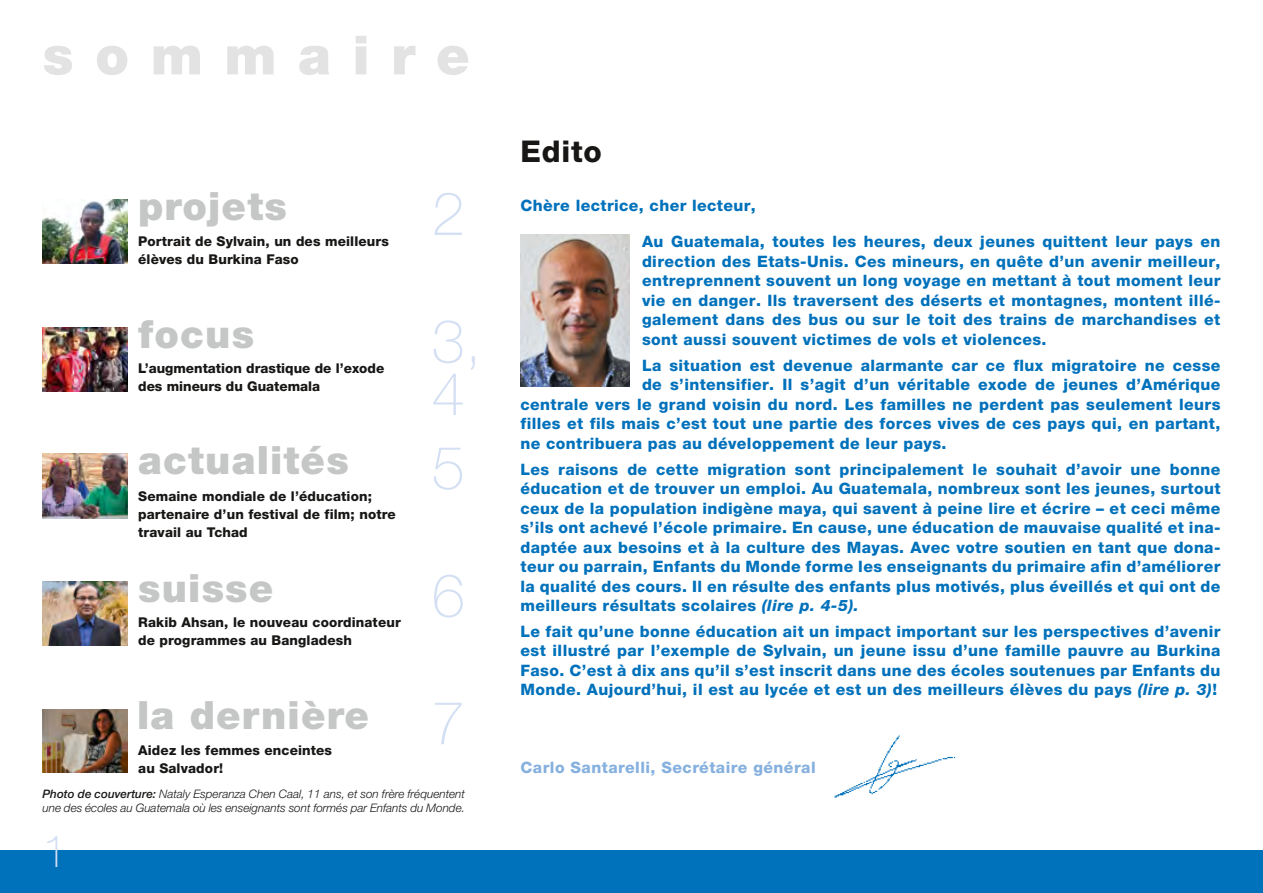
<style>
.page{position:relative;width:1263px;height:893px;background:#fff}
.page>*{position:absolute;margin:0;border:0;box-sizing:border-box;transform-origin:0 0}
.t1{font:100 60px/52.5px "Helvetica Neue LT Pro";color:#d3dff3}
.t2{font:900 54px "Helvetica Neue LT Pro";letter-spacing:.4em;color:#e3e3e3}
.t3{font:100 45px "Helvetica Neue LT Pro";color:#d3dff3}
.t4{font:900 39px "Helvetica Neue LT Pro";letter-spacing:.03em;color:#c5c6c6}
.t5{font:800 30px "Helvetica Neue LT Pro";letter-spacing:.025em;color:#181716}
.t6{font:800 15.75px/19.5px "Helvetica Neue LT Pro";letter-spacing:.025em;color:#0071bb;text-align:justify}
.t7{font:800 15.75px "Helvetica Neue LT Pro";letter-spacing:.03em;color:#86b1df}
.t8{font:800 13.5px/18px "Helvetica Neue LT Pro";letter-spacing:.01em;color:#181716}
.t9{font:italic 300 11.7px/14.4px "Helvetica Neue LT Pro";color:#181716}
.s1{font-weight:500}
.s2{font-style:italic}
</style>
<div class="page">
<img style="left:834px;top:735px;width:122px;height:63px">
<div style="left:0;top:850px;width:1263px;height:43px;background:#0071bb"></div>
<img style="left:520px;top:235px;width:109px;height:152px">
<img style="left:43px;top:454px;width:85px;height:65px">
<img style="left:43px;top:709px;width:85px;height:64px">
<img style="left:43px;top:327px;width:85px;height:64px">
<img style="left:43px;top:200px;width:85px;height:64px">
<img style="left:43px;top:581px;width:85px;height:64px">
<h2 class="t2" style="left:43px;top:23px;width:429px">sommaire</h2>
<h3 class="t4" style="left:138px;top:183px;width:150px">projets</h3>
<p class="t8" style="left:138px;top:232px;width:252px">Portrait de Sylvain, un des meilleurs élèves du Burkina Faso</p>
<h3 class="t4" style="left:138px;top:310px;width:117px">focus</h3>
<p class="t8" style="left:138px;top:359px;width:248px">L’augmentation drastique de l’exode des mineurs du Guatemala</p>
<h3 class="t4" style="left:138px;top:437px;width:212px">actualités</h3>
<p class="t8" style="left:138px;top:487px;width:259px">Semaine mondiale de l’éducation; partenaire d’un festival de film; notre travail au Tchad</p>
<h3 class="t4" style="left:138px;top:565px;width:137px">suisse</h3>
<p class="t8" style="left:138px;top:613px;width:264px">Rakib Ahsan, le nouveau coordinateur de programmes au Bangladesh</p>
<h1 class="t1" style="left:432px;top:187px;width:35px">2</h1>
<h1 class="t1" style="left:432px;top:315px;width:52px">3,<br>4</h1>
<h1 class="t1" style="left:432px;top:441px;width:35px">5</h1>
<h1 class="t1" style="left:432px;top:569px;width:35px">6</h1>
<h3 class="t4" style="left:137px;top:692px;width:234px">la dernière</h3>
<h1 class="t1" style="left:432px;top:697px;width:35px">7</h1>
<p class="t8" style="left:138px;top:741px;width:195px">Aidez les femmes enceintes au Salvador!</p>
<p class="t9" style="left:43px;top:786px;width:424px"><span class="s1">Photo de couverture:</span> Nataly Esperanza Chen Caal, 11 ans, et son frère fréquentent une des écoles au Guatemala où les enseignants sont formés par Enfants du Monde.</p>
<h3 class="t3" style="left:43px;top:825px;width:27px">1</h3>
<h3 class="t5" style="left:520px;top:133px;width:83px">Edito</h3>
<p class="t6" style="left:520px;top:196px;width:237px">Chère lectrice, cher lecteur,</p>
<p class="t6" style="left:642px;top:232px;width:580px">Au Guatemala, toutes les heures, deux jeunes quittent leur pays en direction des Etats-Unis. Ces mineurs, en quête d’un avenir meilleur, entreprennent souvent un long voyage en mettant à tout moment leur vie en danger. Ils traversent des déserts et montagnes, montent illé&shy;galement dans des bus ou sur le toit des trains de marchandises et sont aussi souvent victimes de vols et violences.</p>
<p class="t6" style="left:642px;top:355px;width:580px">La situation est devenue alarmante car ce flux migratoire ne cesse</p>
<p class="t6" style="left:642px;top:375px;width:580px">de s’intensifier. Il s’agit d’un véritable exode de jeunes d’Amérique</p>
<p class="t6" style="left:520px;top:394px;width:701px">centrale vers le grand voisin du nord. Les familles ne perdent pas seulement leurs</p>
<p class="t6" style="left:520px;top:414px;width:701px">filles et fils mais c’est tout une partie des forces vives de ces pays qui, en partant,</p>
<p class="t6" style="left:520px;top:433px;width:427px">ne contribuera pas au développement de leur pays.</p>
<p class="t6" style="left:520px;top:459px;width:701px">Les raisons de cette migration sont principalement le souhait d’avoir une bonne éducation et de trouver un emploi. Au Guatemala, nombreux sont les jeunes, surtout ceux de la population indigène maya, qui savent à peine lire et écrire – et ceci même s’ils ont achevé l’école primaire. En cause, une éducation de mauvaise qualité et ina&shy;daptée aux besoins et à la culture des Mayas. Avec votre soutien en tant que dona&shy;teur ou parrain, Enfants du Monde forme les enseignants du primaire afin d’améliorer la qualité des cours. Il en résulte des enfants plus motivés, plus éveillés et qui ont de meilleurs résultats scolaires <span class="s2">(lire p. 4-5).</span></p>
<p class="t6" style="left:520px;top:621px;width:701px">Le fait qu’une bonne éducation ait un impact important sur les perspectives d’avenir est illustré par l’exemple de Sylvain, un jeune issu d’une famille pauvre au Burkina Faso. C’est à dix ans qu’il s’est inscrit dans une des écoles soutenues par Enfants du Monde. Aujourd’hui, il est au lycée et est un des meilleurs élèves du pays <span class="s2">(lire p. 3)</span>!</p>
<p class="t7" style="left:520px;top:758px;width:297px">Carlo Santarelli, Secrétaire général</p>
</div>
